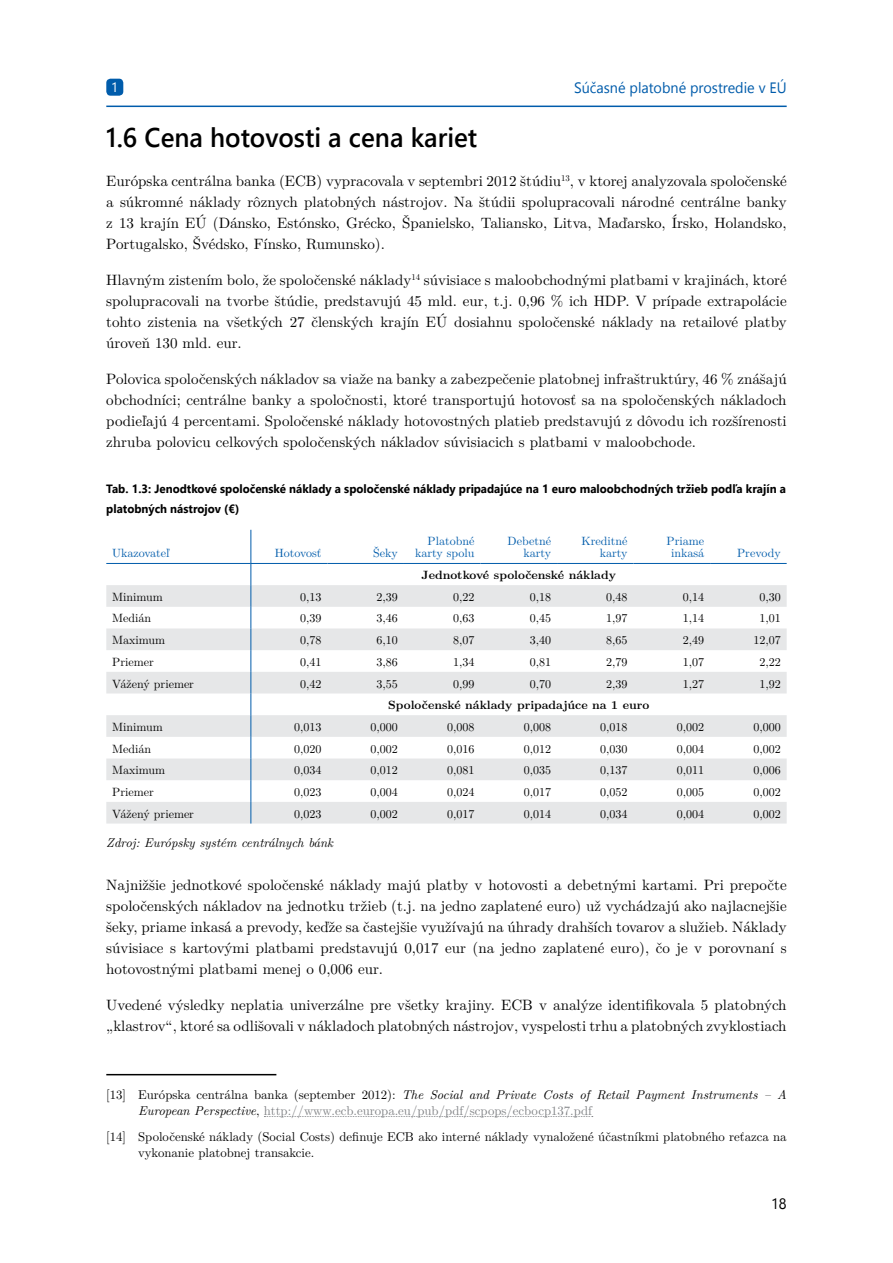
<style>
.page{position:relative;width:893px;height:1263px;background:#fff}
.page>*{position:absolute;margin:0;border:0;box-sizing:border-box;transform-origin:0 0}
.t1{font:600 27px "Segoe UI";color:#000;scale:.96 1}
.t2{font:15px/21px "LM Roman 10";color:#000;text-align:justify}
.t3{font:15px "Segoe UI";color:#005cab;scale:.96 1}
.t4{font:15px "Segoe UI";color:#000;scale:.96 1}
.t5{font:13.5px "Segoe UI";color:#fff;scale:.96 1}
.t6{font:italic 12.75px/15.8px "LM Roman 10";color:#000}
.t7{font:12.75px/15.8px "LM Roman 10";color:#000}
.t8{font:12px "LM Roman 10";color:#000}
.t9{font:700 12px/19.5px "Segoe UI";color:#000;scale:.96 1}
.t10{font:12px/12px "LM Roman 10";color:#005cab;text-align:right}
.t11{font:700 12px "LM Roman 10";color:#000}
.s1{font-style:normal}
.s2{font-style:normal;color:#808285}
</style>
<div class="page">
<hr style="left:106px;top:106px;width:681px;height:1px;background:#005cab">
<div style="left:106px;top:79px;width:17px;height:17px;background:#005cab;border-radius:4px"></div>
<svg style="left:106px;top:585px;width:681px;height:238px;fill:#eaebec"></svg>
<hr style="left:106px;top:563px;width:145px;height:1px;background:#005cab">
<hr style="left:251px;top:563px;width:76px;height:1px;background:#005cab">
<hr style="left:327px;top:563px;width:77px;height:1px;background:#005cab">
<hr style="left:404px;top:563px;width:76px;height:1px;background:#005cab">
<hr style="left:480px;top:563px;width:77px;height:1px;background:#005cab">
<hr style="left:557px;top:563px;width:77px;height:1px;background:#005cab">
<hr style="left:634px;top:563px;width:76px;height:1px;background:#005cab">
<hr style="left:710px;top:563px;width:77px;height:1px;background:#005cab">
<svg style="left:250px;top:564px;width:1px;height:259px"></svg>
<hr style="left:250px;top:530px;width:1px;height:33px;background:#005cab">
<hr style="left:106px;top:1074px;width:170px;height:1px;background:#000">
<svg style="left:264px;top:1116px;width:329px;height:1px"></svg>
<p class="t3" style="left:574px;top:76px;width:223px">Súčasné platobné prostredie v EÚ</p>
<p class="t5" style="left:111px;top:77px;width:9px">1</p>
<h1 class="t1" style="left:106px;top:117px;width:388px">1.6 Cena hotovosti a cena kariet</h1>
<p class="t2" style="left:106px;top:169px;width:682px">Európska centrálna banka (ECB) vypracovala v septembri 2012 štúdiu<sup>13</sup>, v ktorej analyzovala spoločenské a súkromné náklady rôznych platobných nástrojov. Na štúdii spolupracovali národné centrálne banky z 13 krajín EÚ (Dánsko, Estónsko, Grécko, Španielsko, Taliansko, Litva, Maďarsko, Írsko, Holandsko, Portugalsko, Švédsko, Fínsko, Rumunsko).</p>
<p class="t2" style="left:106px;top:268px;width:682px">Hlavným zistením bolo, že spoločenské náklady<sup>14</sup> súvisiace s maloobchodnými platbami v krajinách, ktoré spolupracovali na tvorbe štúdie, predstavujú 45 mld. eur, t.j. 0,96 % ich HDP. V prípade extrapolácie tohto zistenia na všetkých 27 členských krajín EÚ dosiahnu spoločenské náklady na retailové platby úroveň 130 mld. eur.</p>
<p class="t2" style="left:106px;top:367px;width:682px">Polovica spoločenských nákladov sa viaže na banky a zabezpečenie platobnej infraštruktúry, 46 % znášajú obchodníci; centrálne banky a spoločnosti, ktoré transportujú hotovosť sa na spoločenských nákladoch podieľajú 4 percentami. Spoločenské náklady hotovostných platieb predstavujú z dôvodu ich rozšírenosti zhruba polovicu celkových spoločenských nákladov súvisiacich s platbami v maloobchode.</p>
<p class="t9" style="left:106px;top:478px;width:710px">Tab. 1.3: Jenodtkové spoločenské náklady a spoločenské náklady pripadajúce na 1 euro maloobchodných tržieb podľa krajín a platobných nástrojov (€)</p>
<p class="t10" style="left:112px;top:546px;width:59px">Ukazovateľ</p>
<p class="t10" style="left:275px;top:546px;width:48px">Hotovosť</p>
<p class="t10" style="left:373px;top:546px;width:26px">Šeky</p>
<p class="t10" style="left:415px;top:534px;width:61px">Platobné karty spolu</p>
<p class="t10" style="left:508px;top:534px;width:45px">Debetné karty</p>
<p class="t10" style="left:581px;top:534px;width:48px">Kreditné karty</p>
<p class="t10" style="left:667px;top:534px;width:39px;text-align:center">Priame inkasá</p>
<p class="t10" style="left:737px;top:546px;width:45px">Prevody</p>
<p class="t11" style="left:422px;top:565px;width:196px">Jednotkové spoločenské náklady</p>
<p class="t8" style="left:112px;top:587px;width:52px">Minimum</p>
<p class="t8" style="left:300px;top:587px;width:23px">0,13</p>
<p class="t8" style="left:377px;top:587px;width:23px">2,39</p>
<p class="t8" style="left:453px;top:587px;width:23px">0,22</p>
<p class="t8" style="left:530px;top:587px;width:23px">0,18</p>
<p class="t8" style="left:606px;top:587px;width:23px">0,48</p>
<p class="t8" style="left:683px;top:587px;width:23px">0,14</p>
<p class="t8" style="left:759px;top:587px;width:23px">0,30</p>
<p class="t8" style="left:112px;top:609px;width:41px">Medián</p>
<p class="t8" style="left:300px;top:609px;width:23px">0,39</p>
<p class="t8" style="left:377px;top:609px;width:23px">3,46</p>
<p class="t8" style="left:453px;top:609px;width:23px">0,63</p>
<p class="t8" style="left:530px;top:609px;width:23px">0,45</p>
<p class="t8" style="left:606px;top:609px;width:23px">1,97</p>
<p class="t8" style="left:683px;top:609px;width:23px">1,14</p>
<p class="t8" style="left:759px;top:609px;width:23px">1,01</p>
<p class="t8" style="left:112px;top:631px;width:55px">Maximum</p>
<p class="t8" style="left:300px;top:631px;width:23px">0,78</p>
<p class="t8" style="left:377px;top:631px;width:23px">6,10</p>
<p class="t8" style="left:453px;top:631px;width:23px">8,07</p>
<p class="t8" style="left:530px;top:631px;width:23px">3,40</p>
<p class="t8" style="left:606px;top:631px;width:23px">8,65</p>
<p class="t8" style="left:683px;top:631px;width:23px">2,49</p>
<p class="t8" style="left:753px;top:631px;width:29px">12,07</p>
<p class="t8" style="left:112px;top:652px;width:43px">Priemer</p>
<p class="t8" style="left:300px;top:652px;width:23px">0,41</p>
<p class="t8" style="left:377px;top:652px;width:23px">3,86</p>
<p class="t8" style="left:453px;top:652px;width:23px">1,34</p>
<p class="t8" style="left:530px;top:652px;width:23px">0,81</p>
<p class="t8" style="left:606px;top:652px;width:23px">2,79</p>
<p class="t8" style="left:683px;top:652px;width:23px">1,07</p>
<p class="t8" style="left:759px;top:652px;width:23px">2,22</p>
<p class="t8" style="left:112px;top:674px;width:83px">Vážený priemer</p>
<p class="t8" style="left:300px;top:674px;width:23px">0,42</p>
<p class="t8" style="left:377px;top:674px;width:23px">3,55</p>
<p class="t8" style="left:453px;top:674px;width:23px">0,99</p>
<p class="t8" style="left:530px;top:674px;width:23px">0,70</p>
<p class="t8" style="left:606px;top:674px;width:23px">2,39</p>
<p class="t8" style="left:683px;top:674px;width:23px">1,27</p>
<p class="t8" style="left:759px;top:674px;width:23px">1,92</p>
<p class="t11" style="left:388px;top:695px;width:263px">Spoločenské náklady pripadajúce na 1 euro</p>
<p class="t8" style="left:112px;top:717px;width:52px">Minimum</p>
<p class="t8" style="left:294px;top:717px;width:29px">0,013</p>
<p class="t8" style="left:371px;top:717px;width:29px">0,000</p>
<p class="t8" style="left:447px;top:717px;width:29px">0,008</p>
<p class="t8" style="left:524px;top:717px;width:29px">0,008</p>
<p class="t8" style="left:600px;top:717px;width:29px">0,018</p>
<p class="t8" style="left:677px;top:717px;width:29px">0,002</p>
<p class="t8" style="left:753px;top:717px;width:29px">0,000</p>
<p class="t8" style="left:112px;top:739px;width:41px">Medián</p>
<p class="t8" style="left:294px;top:739px;width:29px">0,020</p>
<p class="t8" style="left:371px;top:739px;width:29px">0,002</p>
<p class="t8" style="left:447px;top:739px;width:29px">0,016</p>
<p class="t8" style="left:524px;top:739px;width:29px">0,012</p>
<p class="t8" style="left:600px;top:739px;width:29px">0,030</p>
<p class="t8" style="left:677px;top:739px;width:29px">0,004</p>
<p class="t8" style="left:753px;top:739px;width:29px">0,002</p>
<p class="t8" style="left:112px;top:761px;width:55px">Maximum</p>
<p class="t8" style="left:294px;top:761px;width:29px">0,034</p>
<p class="t8" style="left:371px;top:761px;width:29px">0,012</p>
<p class="t8" style="left:447px;top:761px;width:29px">0,081</p>
<p class="t8" style="left:524px;top:761px;width:29px">0,035</p>
<p class="t8" style="left:600px;top:761px;width:29px">0,137</p>
<p class="t8" style="left:677px;top:761px;width:29px">0,011</p>
<p class="t8" style="left:753px;top:761px;width:29px">0,006</p>
<p class="t8" style="left:112px;top:782px;width:43px">Priemer</p>
<p class="t8" style="left:294px;top:782px;width:29px">0,023</p>
<p class="t8" style="left:371px;top:782px;width:29px">0,004</p>
<p class="t8" style="left:447px;top:782px;width:29px">0,024</p>
<p class="t8" style="left:524px;top:782px;width:29px">0,017</p>
<p class="t8" style="left:600px;top:782px;width:29px">0,052</p>
<p class="t8" style="left:677px;top:782px;width:29px">0,005</p>
<p class="t8" style="left:753px;top:782px;width:29px">0,002</p>
<p class="t8" style="left:112px;top:804px;width:83px">Vážený priemer</p>
<p class="t8" style="left:294px;top:804px;width:29px">0,023</p>
<p class="t8" style="left:371px;top:804px;width:29px">0,002</p>
<p class="t8" style="left:447px;top:804px;width:29px">0,017</p>
<p class="t8" style="left:524px;top:804px;width:29px">0,014</p>
<p class="t8" style="left:600px;top:804px;width:29px">0,034</p>
<p class="t8" style="left:677px;top:804px;width:29px">0,004</p>
<p class="t8" style="left:753px;top:804px;width:29px">0,002</p>
<p class="t6" style="left:106px;top:834px;width:228px">Zdroj: Európsky systém centrálnych bánk</p>
<p class="t2" style="left:106px;top:873px;width:682px">Najnižšie jednotkové spoločenské náklady majú platby v hotovosti a debetnými kartami. Pri prepočte spoločenských nákladov na jednotku tržieb (t.j. na jedno zaplatené euro) už vychádzajú ako najlacnejšie šeky, priame inkasá a prevody, keďže sa častejšie využívajú na úhrady drahších tovarov a služieb. Náklady súvisiace s kartovými platbami predstavujú 0,017 eur (na jedno zaplatené euro), čo je v porovnaní s hotovostnými platbami menej o 0,006 eur.</p>
<p class="t2" style="left:106px;top:993px;width:682px">Uvedené výsledky neplatia univerzálne pre všetky krajiny. ECB v analýze identifikovala 5 platobných „klastrov“, ktoré sa odlišovali v nákladoch platobných nástrojov, vyspelosti trhu a platobných zvyklostiach</p>
<p class="t6" style="left:138px;top:1086px;width:650px;text-indent:-32px"><span class="s1">[13] Európska centrálna banka (september 2012):</span> The Social and Private Costs of Retail Payment Instruments – A<br>European Perspective<span class="s1">,</span> <span class="s2">http://www.ecb.europa.eu/pub/pdf/scpops/ecbocp137.pdf</span></p>
<p class="t7" style="left:138px;top:1128px;width:650px;text-indent:-32px">[14] Spoločenské náklady (Social Costs) definuje ECB ako interné náklady vynaložené účastníkmi platobného reťazca na vykonanie platobnej transakcie.</p>
<p class="t4" style="left:771px;top:1192px;width:18px">18</p>
</div>
